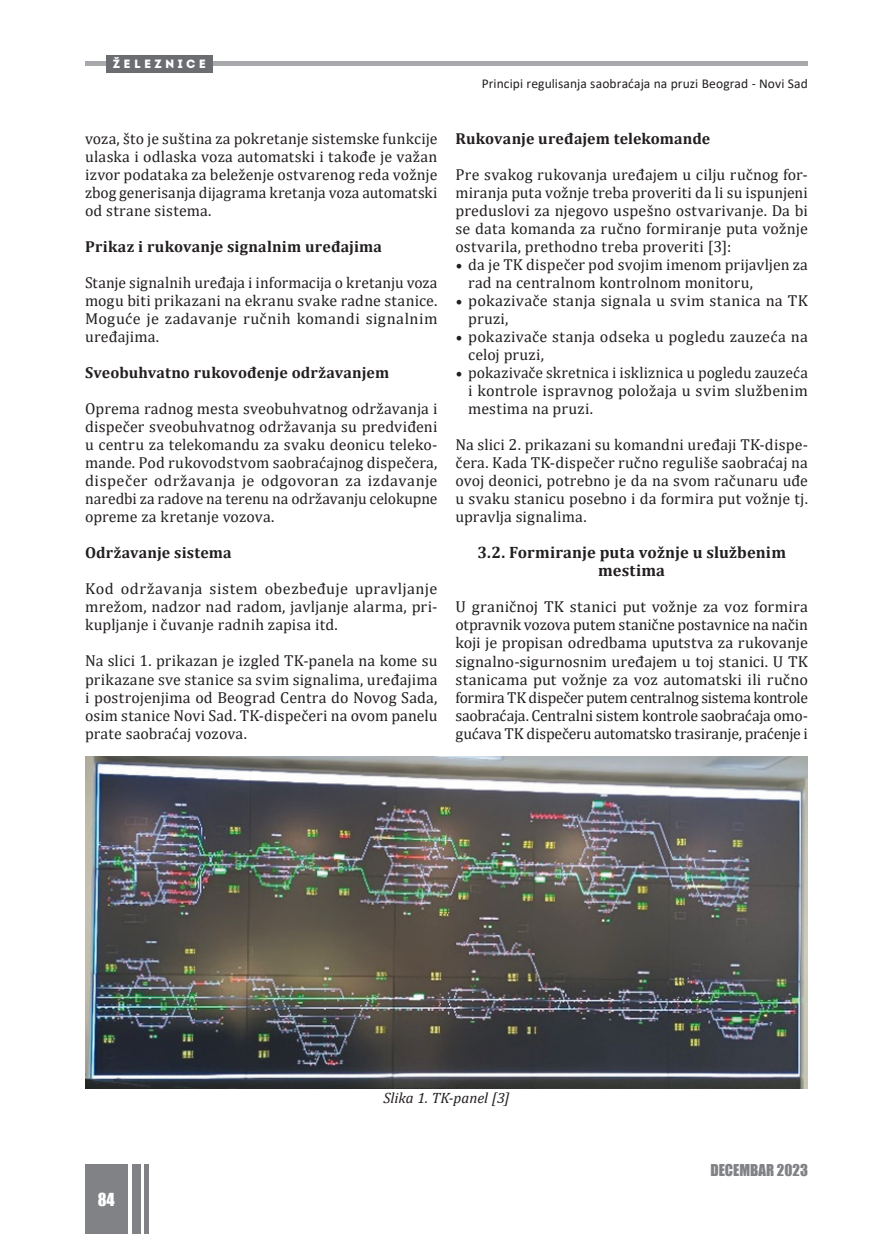
<style>
.page{position:relative;width:893px;height:1234px;background:#fff}
.page>*{position:absolute;margin:0;border:0;box-sizing:border-box;transform-origin:0 0}
.t1{font:700 16.5px/18px "Cambria";letter-spacing:.005em;color:#231f20;text-align:center}
.t2{font:16.5px "Impact";color:#fff}
.t3{font:15.9px/18px "Cambria";letter-spacing:.01em;color:#231f20;text-align:justify}
.t4{font:700 15.9px "Cambria";letter-spacing:.01em;color:#231f20}
.t5{font:italic 15px "Cambria";color:#231f20}
.t6{font:15px "Impact";color:#808285}
.t7{font:13.5px "Calibri";letter-spacing:.005em;color:#231f20}
.t8{font:12px "Intro";color:#fff}
</style>
<div class="page">
<div style="left:85px;top:1163px;width:43px;height:70px;background:#808285"></div>
<div style="left:132px;top:1163px;width:8px;height:70px;background:#808285"></div>
<hr style="left:145px;top:1163px;width:4px;height:70px;background:#808285">
<hr style="left:85px;top:62px;width:723px;height:4px;background:#a8a9ad">
<div style="left:106px;top:55px;width:107px;height:17px;background:#6c6d70"></div>
<img style="left:85px;top:756px;width:723px;height:331px">
<p class="t8" style="left:113px;top:57px;width:95px">Ž E L E Z N I C E</p>
<p class="t3" style="left:85px;top:130px;width:354px">voza, što je suština za pokretanje sistemske funkcije ulaska i odlaska voza automatski i takođe je važan izvor podataka za beleženje ostvarenog reda vožnje zbog generisanja dijagrama kretanja voza automatski od strane sistema.</p>
<p class="t4" style="left:85px;top:235px;width:299px">Prikaz i rukovanje signalnim uređajima</p>
<p class="t3" style="left:85px;top:274px;width:354px">Stanje signalnih uređaja i informacija o kretanju voza mogu biti prikazani na ekranu svake radne stanice.<br>Moguće je zadavanje ručnih komandi signalnim uređajima.</p>
<p class="t4" style="left:85px;top:361px;width:306px">Sveobuhvatno rukovođenje održavanjem</p>
<p class="t3" style="left:85px;top:400px;width:354px">Oprema radnog mesta sveobuhvatnog održavanja i dispečer sveobuhvatnog održavanja su predviđeni u centru za telekomandu za svaku deonicu teleko&shy;mande. Pod rukovodstvom saobraćajnog dispečera, dispečer održavanja je odgovoran za izdavanje naredbi za radove na terenu na održavanju celokupne opreme za kretanje vozova.</p>
<p class="t4" style="left:85px;top:541px;width:148px">Održavanje sistema</p>
<p class="t3" style="left:85px;top:580px;width:354px">Kod održavanja sistem obezbeđuje upravljanje mrežom, nadzor nad radom, javljanje alarma, pri&shy;kupljanje i čuvanje radnih zapisa itd.</p>
<p class="t3" style="left:85px;top:652px;width:354px">Na slici 1. prikazan je izgled TK-panela na kome su prikazane sve stanice sa svim signalima, uređajima i postrojenjima od Beograd Centra do Novog Sada, osim stanice Novi Sad. TK-dispečeri na ovom panelu prate saobraćaj vozova.</p>
<p class="t7" style="left:482px;top:74px;width:328px">Principi regulisanja saobraćaja na pruzi Beograd - Novi Sad</p>
<p class="t4" style="left:455px;top:127px;width:256px">Rukovanje uređajem telekomande</p>
<p class="t3" style="left:455px;top:166px;width:354px">Pre svakog rukovanja uređajem u cilju ručnog for&shy;miranja puta vožnje treba proveriti da li su ispunjeni preduslovi za njegovo uspešno ostvarivanje. Da bi se data komanda za ručno formiranje puta vožnje ostvarila, prethodno treba proveriti [3]:</p>
<p class="t3" style="left:468px;top:256px;width:341px;text-align:left">da je TK dispečer pod svojim imenom prijavljen za rad na centralnom kontrolnom monitoru, pokazivače stanja signala u svim stanica na TK pruzi,<br>pokazivače stanja odseka u pogledu zauzeća na celoj pruzi,<br>pokazivače skretnica i iskliznica u pogledu zauzeća i kontrole ispravnog položaja u svim službenim mestima na pruzi.</p>
<p class="t3" style="left:455px;top:436px;width:354px">Na slici 2. prikazani su komandni uređaji TK-dispe&shy;čera. Kada TK-dispečer ručno reguliše saobraćaj na ovoj deonici, potrebno je da na svom računaru uđe u svaku stanicu posebno i da formira put vožnje tj. upravlja signalima.</p>
<p class="t1" style="left:477px;top:543px;width:310px">3.2. Formiranje puta vožnje u službenim mestima</p>
<p class="t3" style="left:455px;top:598px;width:354px">U graničnoj TK stanici put vožnje za voz formira otpravnik vozova putem stanične postavnice na način koji je propisan odredbama uputstva za rukovanje signalno-sigurnosnim uređajem u toj stanici. U TK stanicama put vožnje za voz automatski ili ručno formira TK dispečer putem centralnog sistema kontrole saobraćaja. Centralni sistem kontrole saobraćaja omo&shy;gućava TK dispečeru automatsko trasiranje, praćenje i</p>
<p class="t2" style="left:98px;top:1185px;width:19px">84</p>
<p class="t5" style="left:383px;top:1087px;width:128px">Slika 1. TK-panel [3]</p>
<p class="t6" style="left:710px;top:1158px;width:99px">DECEMBAR 2023</p>
</div>
